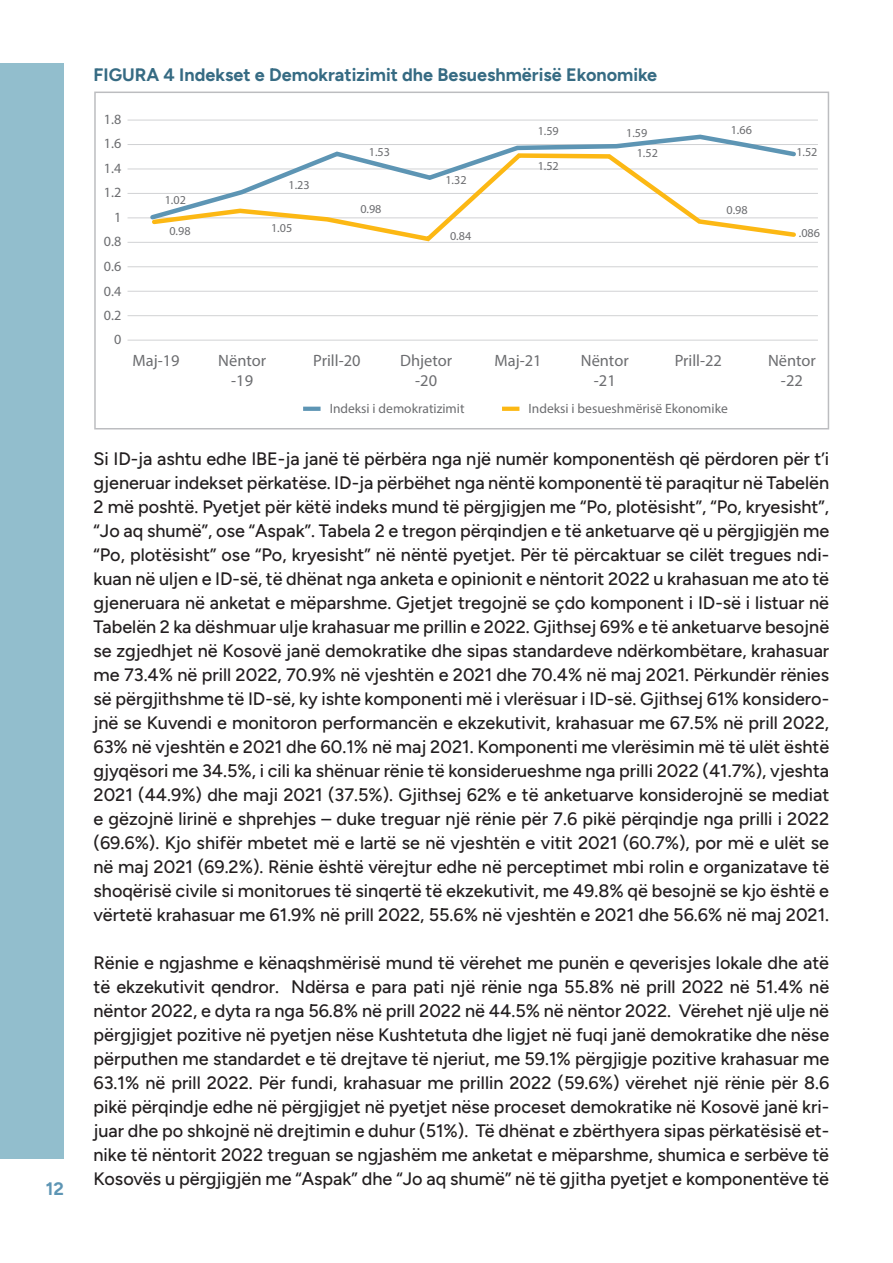
<style>
.page{position:relative;width:893px;height:1263px;background:#fff}
.page>*{position:absolute;margin:0;border:0;box-sizing:border-box;transform-origin:0 0}
.t1{font:500 18px/24px "Figtree";color:#231f20;text-align:justify}
.t2{font:700 18px "Figtree";color:#366b83}
.t3{font:700 18px "Figtree";color:#5d95b4}
.t4{font:16.35px/19.6px "Myriad Pro";color:#6c6d70;text-align:center}
.t5{font:14.1px/24.5px "Myriad Pro";color:#6c6d70;text-align:right}
.t6{font:13.5px "Myriad Pro";color:#6c6d70}
.t7{font:12.15px/20.4px "Myriad Pro";color:#6c6d70}
</style>
<div class="page">
<div style="left:0;top:64px;width:64px;height:1095px;background:#92becd"></div>
<div style="left:94px;top:92px;width:735px;height:337px;border:2px solid #bcbdc0"></div>
<hr style="left:128px;top:120px;width:690px;height:1px;background:#d1d2d4">
<hr style="left:128px;top:144px;width:690px;height:1px;background:#d1d2d4">
<hr style="left:128px;top:169px;width:690px;height:1px;background:#d1d2d4">
<hr style="left:128px;top:193px;width:690px;height:1px;background:#d1d2d4">
<hr style="left:128px;top:217px;width:690px;height:1px;background:#d1d2d4">
<hr style="left:128px;top:242px;width:690px;height:1px;background:#d1d2d4">
<hr style="left:128px;top:266px;width:690px;height:1px;background:#d1d2d4">
<hr style="left:128px;top:291px;width:690px;height:1px;background:#d1d2d4">
<hr style="left:128px;top:315px;width:690px;height:1px;background:#d1d2d4">
<hr style="left:128px;top:340px;width:690px;height:1px;background:#d1d2d4">
<svg style="left:303px;top:407px;width:18px;height:4px"></svg>
<svg style="left:502px;top:407px;width:17px;height:4px"></svg>
<svg style="left:147px;top:134px;width:642px;height:85px"></svg>
<svg style="left:149px;top:151px;width:650px;height:91px"></svg>
<p class="t3" style="left:46px;top:1178px;width:20px">12</p>
<p class="t2" style="left:94px;top:64px;width:565px">FIGURA 4 Indekset e Demokratizimit dhe Besueshmërisë Ekonomike</p>
<p class="t5" style="left:104px;top:107px;width:19px">1.8<br>1.6<br>1.4<br>1.2<br>1<br>0.8<br>0.6<br>0.4<br>0.2<br>0</p>
<p class="t7" style="left:165px;top:190px;width:23px">1.02</p>
<p class="t7" style="left:169px;top:220px;width:23px">0.98</p>
<p class="t7" style="left:288px;top:175px;width:23px">1.23</p>
<p class="t7" style="left:271px;top:217px;width:23px">1.05</p>
<p class="t7" style="left:369px;top:142px;width:23px">1.53</p>
<p class="t7" style="left:360px;top:198px;width:23px">0.98</p>
<p class="t7" style="left:445px;top:169px;width:23px">1.32</p>
<p class="t7" style="left:450px;top:226px;width:23px">0.84</p>
<p class="t7" style="left:538px;top:120px;width:23px">1.59</p>
<p class="t7" style="left:538px;top:156px;width:23px">1.52</p>
<p class="t7" style="left:637px;top:123px;width:23px;text-indent:-11px">1.59<br>1.52</p>
<p class="t7" style="left:731px;top:120px;width:23px">1.66</p>
<p class="t7" style="left:726px;top:199px;width:23px">0.98</p>
<p class="t7" style="left:796px;top:142px;width:23px">1.52</p>
<p class="t7" style="left:799px;top:222px;width:23px">.086</p>
<p class="t4" style="left:133px;top:350px;width:49px">Maj-19</p>
<p class="t4" style="left:218px;top:350px;width:49px">Nëntor -19</p>
<p class="t4" style="left:313px;top:350px;width:49px">Prill-20</p>
<p class="t4" style="left:400px;top:350px;width:54px">Dhjetor -20</p>
<p class="t4" style="left:495px;top:350px;width:49px">Maj-21</p>
<p class="t4" style="left:581px;top:350px;width:49px">Nëntor -21</p>
<p class="t4" style="left:675px;top:350px;width:49px">Prill-22</p>
<p class="t4" style="left:768px;top:350px;width:49px">Nëntor -22</p>
<p class="t6" style="left:330px;top:400px;width:136px">Indeksi i demokratizimit</p>
<p class="t6" style="left:529px;top:400px;width:201px">Indeksi i besueshmërisë Ekonomike</p>
<p class="t1" style="left:94px;top:447px;width:737px">Si ID-ja ashtu edhe IBE-ja janë të përbëra nga një numër komponentësh që përdoren për t’i gjeneruar indekset përkatëse. ID-ja përbëhet nga nëntë komponentë të paraqitur në Tabelën 2 më poshtë. Pyetjet për këtë indeks mund të përgjigjen me “Po, plotësisht”, “Po, kryesisht”, “Jo aq shumë”, ose “Aspak”. Tabela 2 e tregon përqindjen e të anketuarve që u përgjigjën me “Po, plotësisht” ose “Po, kryesisht” në nëntë pyetjet. Për të përcaktuar se cilët tregues ndi&shy;kuan në uljen e ID-së, të dhënat nga anketa e opinionit e nëntorit 2022 u krahasuan me ato të gjeneruara në anketat e mëparshme. Gjetjet tregojnë se çdo komponent i ID-së i listuar në Tabelën 2 ka dëshmuar ulje krahasuar me prillin e 2022. Gjithsej 69% e të anketuarve besojnë se zgjedhjet në Kosovë janë demokratike dhe sipas standardeve ndërkombëtare, krahasuar me 73.4% në prill 2022, 70.9% në vjeshtën e 2021 dhe 70.4% në maj 2021. Përkundër rënies së përgjithshme të ID-së, ky ishte komponenti më i vlerësuar i ID-së. Gjithsej 61% konsidero&shy;jnë se Kuvendi e monitoron performancën e ekzekutivit, krahasuar me 67.5% në prill 2022, 63% në vjeshtën e 2021 dhe 60.1% në maj 2021. Komponenti me vlerësimin më të ulët është gjyqësori me 34.5%, i cili ka shënuar rënie të konsiderueshme nga prilli 2022 (41.7%), vjeshta 2021 (44.9%) dhe maji 2021 (37.5%). Gjithsej 62% e të anketuarve konsiderojnë se mediat e gëzojnë lirinë e shprehjes – duke treguar një rënie për 7.6 pikë përqindje nga prilli i 2022 (69.6%). Kjo shifër mbetet më e lartë se në vjeshtën e vitit 2021 (60.7%), por më e ulët se në maj 2021 (69.2%). Rënie është vërejtur edhe në perceptimet mbi rolin e organizatave të shoqërisë civile si monitorues të sinqertë të ekzekutivit, me 49.8% që besojnë se kjo është e vërtetë krahasuar me 61.9% në prill 2022, 55.6% në vjeshtën e 2021 dhe 56.6% në maj 2021.</p>
<p class="t1" style="left:94px;top:951px;width:737px">Rënie e ngjashme e kënaqshmërisë mund të vërehet me punën e qeverisjes lokale dhe atë të ekzekutivit qendror. Ndërsa e para pati një rënie nga 55.8% në prill 2022 në 51.4% në nëntor 2022, e dyta ra nga 56.8% në prill 2022 në 44.5% në nëntor 2022. Vërehet një ulje në përgjigjet pozitive në pyetjen nëse Kushtetuta dhe ligjet në fuqi janë demokratike dhe nëse përputhen me standardet e të drejtave të njeriut, me 59.1% përgjigje pozitive krahasuar me 63.1% në prill 2022. Për fundi, krahasuar me prillin 2022 (59.6%) vërehet një rënie për 8.6 pikë përqindje edhe në përgjigjet në pyetjet nëse proceset demokratike në Kosovë janë kri&shy;juar dhe po shkojnë në drejtimin e duhur (51%). Të dhënat e zbërthyera sipas përkatësisë et&shy;nike të nëntorit 2022 treguan se ngjashëm me anketat e mëparshme, shumica e serbëve të Kosovës u përgjigjën me “Aspak” dhe “Jo aq shumë” në të gjitha pyetjet e komponentëve të</p>
</div>
